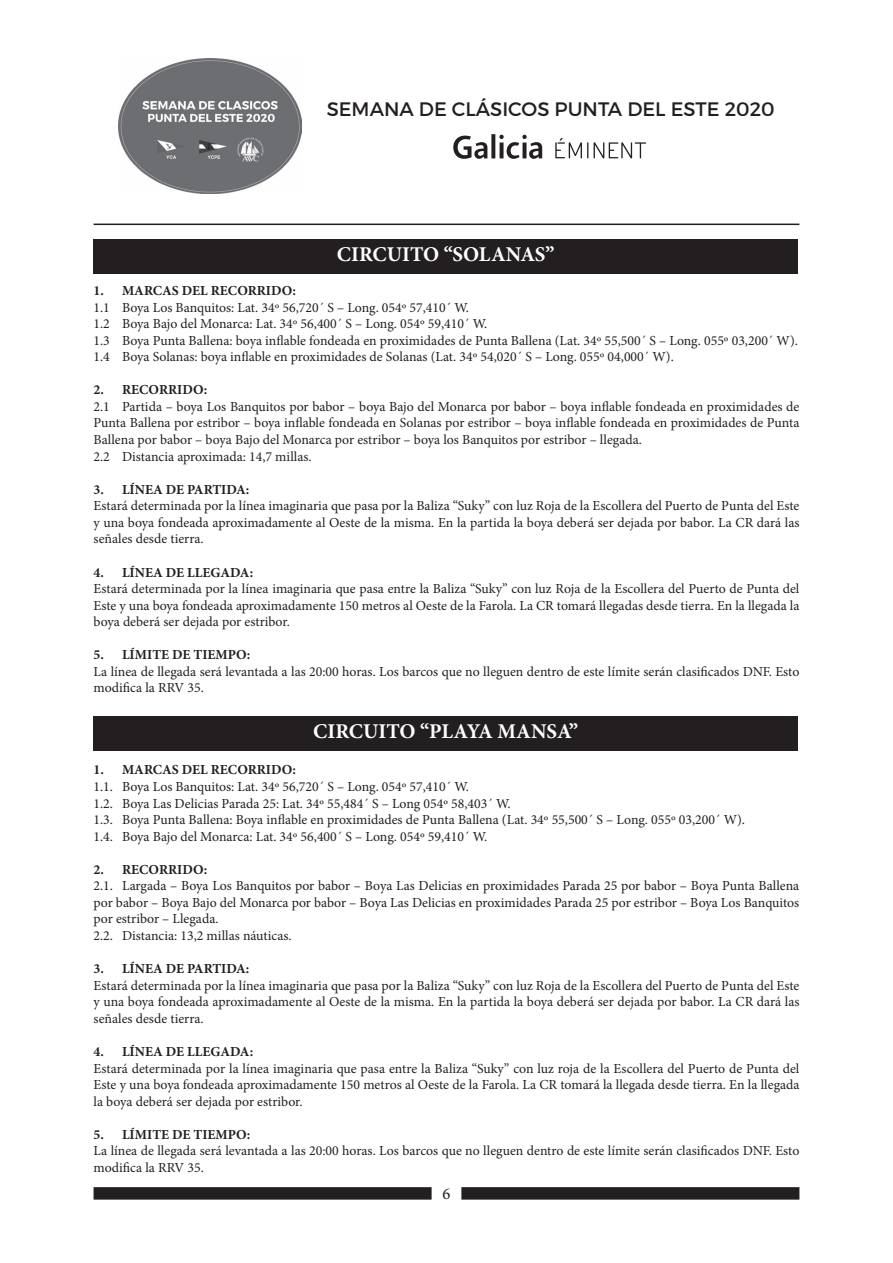
<style>
.page{position:relative;width:893px;height:1263px;background:#fff}
.page>*{position:absolute;margin:0;border:0;box-sizing:border-box;transform-origin:0 0}
.t1{font:700 21px "Minion Pro";color:#fff}
.t2{font:19.5px "Montserrat";color:#231f20}
.t3{font:16.5px "Minion Pro";color:#231f20}
.t4{font:13.8px/16.5px "Minion Pro";color:#231f20}
.t5{font:700 13.8px "Minion Pro";color:#231f20}
</style>
<div class="page">
<img style="left:118px;top:58px;width:183px;height:135px">
<hr style="left:94px;top:224px;width:705px;height:1px;background:#231f20">
<div style="left:94px;top:1188px;width:337px;height:11px;background:#231f20"></div>
<div style="left:94px;top:1187px;width:338px;height:12px;border:2px solid #231f20"></div>
<div style="left:462px;top:1188px;width:337px;height:11px;background:#231f20"></div>
<div style="left:461px;top:1187px;width:338px;height:12px;border:2px solid #231f20"></div>
<svg style="left:453px;top:134px;width:193px;height:25px"></svg>
<div style="left:94px;top:239px;width:704px;height:35px;background:#231f20"></div>
<div style="left:94px;top:716px;width:704px;height:35px;background:#231f20"></div>
<h2 class="t2" style="left:327px;top:97px;width:449px">SEMANA DE CLÁSICOS PUNTA DEL ESTE 2020</h2>
<h1 class="t1" style="left:337px;top:240px;width:219px">CIRCUITO “SOLANAS”</h1>
<p class="t5" style="left:94px;top:281px;width:204px">1. MARCAS DEL RECORRIDO:</p>
<p class="t4" style="left:94px;top:299px;width:706px">1.1 Boya Los Banquitos: Lat. 34º 56,720´ S – Long. 054º 57,410´ W.<br>1.2 Boya Bajo del Monarca: Lat. 34º 56,400´ S – Long. 054º 59,410´ W.<br>1.3 Boya Punta Ballena: boya inflable fondeada en proximidades de Punta Ballena (Lat. 34º 55,500´ S – Long. 055º 03,200´ W).<br>1.4 Boya Solanas: boya inflable en proximidades de Solanas (Lat. 34º 54,020´ S – Long. 055º 04,000´ W).</p>
<p class="t5" style="left:94px;top:380px;width:115px">2. RECORRIDO:</p>
<p class="t4" style="left:94px;top:398px;width:707px">2.1 Partida – boya Los Banquitos por babor – boya Bajo del Monarca por babor – boya inflable fondeada en proximidades de Punta Ballena por estribor – boya inflable fondeada en Solanas por estribor – boya inflable fondeada en proximidades de Punta Ballena por babor – boya Bajo del Monarca por estribor – boya los Banquitos por estribor – llegada.<br>2.2 Distancia aproximada: 14,7 millas.</p>
<p class="t5" style="left:94px;top:480px;width:157px">3. LÍNEA DE PARTIDA:</p>
<p class="t4" style="left:94px;top:498px;width:707px;text-align:justify">Estará determinada por la línea imaginaria que pasa por la Baliza “Suky” con luz Roja de la Escollera del Puerto de Punta del Este y una boya fondeada aproximadamente al Oeste de la misma. En la partida la boya deberá ser dejada por babor. La CR dará las señales desde tierra.</p>
<p class="t5" style="left:94px;top:562px;width:161px">4. LÍNEA DE LLEGADA:</p>
<p class="t4" style="left:94px;top:580px;width:707px;text-align:justify">Estará determinada por la línea imaginaria que pasa entre la Baliza “Suky” con luz Roja de la Escollera del Puerto de Punta del Este y una boya fondeada aproximadamente 150 metros al Oeste de la Farola. La CR tomará llegadas desde tierra. En la llegada la boya deberá ser dejada por estribor.</p>
<p class="t5" style="left:94px;top:645px;width:158px">5. LÍMITE DE TIEMPO:</p>
<p class="t4" style="left:94px;top:663px;width:707px">La línea de llegada será levantada a las 20:00 horas. Los barcos que no lleguen dentro de este límite serán clasificados DNF. Esto modifica la RRV 35.</p>
<h1 class="t1" style="left:313px;top:717px;width:266px">CIRCUITO “PLAYA MANSA”</h1>
<p class="t5" style="left:94px;top:760px;width:204px">1. MARCAS DEL RECORRIDO:</p>
<p class="t4" style="left:94px;top:778px;width:653px">1.1. Boya Los Banquitos: Lat. 34º 56,720´ S – Long. 054º 57,410´ W.<br>1.2. Boya Las Delicias Parada 25: Lat. 34º 55,484´ S – Long 054º 58,403´ W.<br>1.3. Boya Punta Ballena: Boya inflable en proximidades de Punta Ballena (Lat. 34º 55,500´ S – Long. 055º 03,200´ W).<br>1.4. Boya Bajo del Monarca: Lat. 34º 56,400´ S – Long. 054º 59,410´ W.</p>
<p class="t5" style="left:94px;top:860px;width:115px">2. RECORRIDO:</p>
<p class="t4" style="left:94px;top:878px;width:707px">2.1. Largada – Boya Los Banquitos por babor – Boya Las Delicias en proximidades Parada 25 por babor – Boya Punta Ballena por babor – Boya Bajo del Monarca por babor – Boya Las Delicias en proximidades Parada 25 por estribor – Boya Los Banquitos por estribor – Llegada.<br>2.2. Distancia: 13,2 millas náuticas.</p>
<p class="t5" style="left:94px;top:959px;width:157px">3. LÍNEA DE PARTIDA:</p>
<p class="t4" style="left:94px;top:977px;width:707px;text-align:justify">Estará determinada por la línea imaginaria que pasa por la Baliza “Suky” con luz Roja de la Escollera del Puerto de Punta del Este y una boya fondeada aproximadamente al Oeste de la misma. En la partida la boya deberá ser dejada por babor. La CR dará las señales desde tierra.</p>
<p class="t5" style="left:94px;top:1042px;width:161px">4. LÍNEA DE LLEGADA:</p>
<p class="t4" style="left:94px;top:1060px;width:707px;text-align:justify">Estará determinada por la línea imaginaria que pasa entre la Baliza “Suky” con luz roja de la Escollera del Puerto de Punta del Este y una boya fondeada aproximadamente 150 metros al Oeste de la Farola. La CR tomará la llegada desde tierra. En la llegada la boya deberá ser dejada por estribor.</p>
<p class="t5" style="left:94px;top:1125px;width:158px">5. LÍMITE DE TIEMPO:</p>
<p class="t4" style="left:94px;top:1143px;width:707px">La línea de llegada será levantada a las 20:00 horas. Los barcos que no lleguen dentro de este límite serán clasificados DNF. Esto modifica la RRV 35.</p>
<p class="t3" style="left:442px;top:1183px;width:9px">6</p>
</div>
